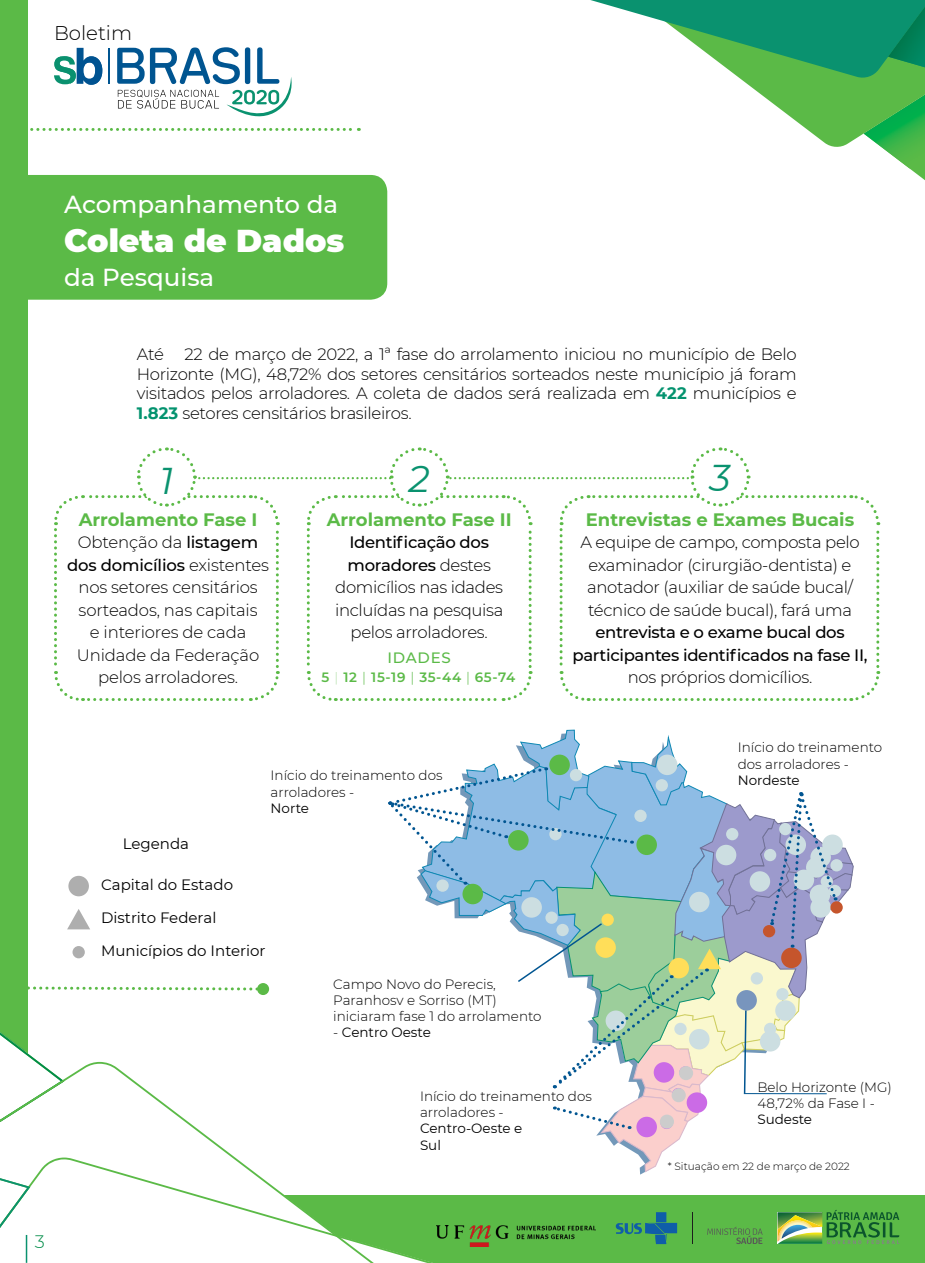
<style>
.page{position:relative;width:925px;height:1263px;background:#fff}
.page>*{position:absolute;margin:0;border:0;box-sizing:border-box;transform-origin:0 0}
.t1{font:italic 37.2px "Montserrat";color:#0a926f}
.t2{font:900 31.65px "Montserrat";color:#fff}
.t3{font:500 24.6px "Montserrat";color:#fff}
.t4{font:300 19.8px "Montserrat";color:#000}
.t5{font:700 18px "Montserrat";color:#5bba47}
.t6{font:300 18px "Montserrat";color:#008c48}
.t7{font:300 16.5px/22.5px "Montserrat";letter-spacing:-.02em;color:#000;text-align:center}
.t8{font:500 16.5px/22.5px "Montserrat";letter-spacing:-.02em;color:#000;text-align:center}
.t9{font:15px "Montserrat";color:#000}
.t10{font:500 15px "Montserrat";letter-spacing:.05em;color:#5bba47}
.t11{font:300 13.5px/16.2px "Montserrat";color:#000}
.t12{font:13.5px/16.2px "Montserrat";color:#000}
.t13{font:600 13.5px "Montserrat";letter-spacing:.05em;color:#5bba47}
.t14{font:300 10.5px "Montserrat";color:#000}
.s1{font-weight:700;color:#04936f}
.s2{font-weight:500}
.s3{font-weight:100}
.s4{font-weight:300}
</style>
<div class="page">
<svg style="left:590px;top:0;width:335px;height:180px"></svg>
<img style="left:888px;top:1px;width:37px;height:72px">
<svg style="left:27px;top:47px;width:332px;height:84px"></svg>
<div style="left:5px;top:175px;width:382px;height:125px;background:#5bba47;border-radius:17px"></div>
<div style="left:0;top:0;width:27px;height:1263px;background:#5bba47"></div>
<svg style="left:54px;top:447px;width:827px;height:254px"></svg>
<div style="left:244px;top:1195px;width:681px;height:68px;background:#5bba47"></div>
<svg style="left:616px;top:1212px;width:61px;height:32px"></svg>
<svg style="left:707px;top:1227px;width:55px;height:17px"></svg>
<svg style="left:777px;top:1210px;width:122px;height:34px"></svg>
<hr style="left:692px;top:1212px;width:1px;height:32px;background:#1d1e1d">
<img style="left:456px;top:1225px;width:140px;height:21px">
<svg style="left:0;top:1032px;width:39px;height:30px"></svg>
<svg style="left:0;top:1062px;width:235px;height:95px"></svg>
<svg style="left:0;top:1157px;width:447px;height:106px"></svg>
<svg style="left:0;top:1178px;width:30px;height:50px"></svg>
<svg style="left:27px;top:984px;width:231px;height:8px"></svg>
<div style="left:257px;top:983px;width:12px;height:12px;background:#5bba47;border-radius:50%"></div>
<div style="left:68px;top:876px;width:21px;height:20px;background:#aeaeae;border-radius:50%"></div>
<div style="left:72px;top:946px;width:13px;height:12px;background:#aeaeae;border-radius:50%"></div>
<svg style="left:67px;top:909px;width:23px;height:20px"></svg>
<svg style="left:388px;top:730px;width:465px;height:442px"></svg>
<div style="left:809px;top:884px;width:21px;height:21px;background:#ccdee1;border-radius:50%"></div>
<svg style="left:26px;top:1235px;width:1px;height:28px"></svg>
<div style="left:679px;top:1066px;width:14px;height:14px;background:#ccc;border-radius:50%"></div>
<div style="left:671px;top:1088px;width:15px;height:14px;background:#ccc;border-radius:50%"></div>
<div style="left:660px;top:1114px;width:14px;height:15px;background:#ccc;border-radius:50%"></div>
<p class="t4" style="left:54px;top:20px;width:80px">Boletim</p>
<h3 class="t3" style="left:64px;top:187px;width:275px">Acompanhamento da</h3>
<h2 class="t2" style="left:64px;top:217px;width:282px">Coleta de Dados</h2>
<h3 class="t3" style="left:64px;top:260px;width:152px">da Pesquisa</h3>
<p class="t7" style="left:137px;top:344px;width:661px;line-height:19.6px;text-align:justify">Até a 22 de março de 2022, a 1ª fase do arrolamento iniciou no município de Belo Horizonte (MG), 48,72% dos setores censitários sorteados neste município já foram visitados pelos arroladores. A coleta de dados será realizada em <span class="s1">422</span> municípios e <span class="s1">1.823</span> setores censitários brasileiros.</p>
<h1 class="t1" style="left:160px;top:455px;width:15px">1</h1>
<h1 class="t1" style="left:409px;top:453px;width:23px">2</h1>
<h1 class="t1" style="left:709px;top:452px;width:23px">3</h1>
<p class="t5" style="left:79px;top:506px;width:180px">Arrolamento Fase I</p>
<p class="t7" style="left:67px;top:531px;width:203px">Obtenção da <span class="s2">listagem dos domicílios</span> existentes nos setores censitários sorteados, nas capitais<br>e interiores de cada<br>Unidade da Federação pelos arroladores.</p>
<p class="t5" style="left:327px;top:506px;width:186px">Arrolamento Fase II</p>
<p class="t7" style="left:335px;top:531px;width:170px"><span class="s2">Identificação dos moradores</span> destes domicílios nas idades incluídas na pesquisa pelos arroladores.</p>
<p class="t10" style="left:387px;top:647px;width:65px">IDADES</p>
<p class="t13" style="left:321px;top:668px;width:195px">5 <span class="s3">|</span> 12 <span class="s4">|</span> 15-19 <span class="s4">|</span> 35-44 <span class="s4">|</span> 65-74</p>
<p class="t11" style="left:271px;top:767px;width:173px">Início do treinamento dos arroladores -</p>
<p class="t12" style="left:271px;top:799px;width:40px">Norte</p>
<p class="t9" style="left:123px;top:833px;width:68px">Legenda</p>
<p class="t9" style="left:101px;top:875px;width:133px">Capital do Estado</p>
<p class="t9" style="left:101px;top:908px;width:117px">Distrito Federal</p>
<p class="t9" style="left:101px;top:941px;width:166px">Municípios do Interior</p>
<p class="t11" style="left:333px;top:975px;width:210px">Campo Novo do Perecis,<br>Paranhosv e Sorriso (MT) iniciaram fase 1 do arrolamento</p>
<p class="t12" style="left:333px;top:1024px;width:99px"><span class="s4">-</span> Centro Oeste</p>
<p class="t5" style="left:586px;top:506px;width:270px">Entrevistas e Exames Bucais</p>
<p class="t7" style="left:580px;top:531px;width:281px">A equipe de campo, composta pelo examinador (cirurgião-dentista) e anotador (auxiliar de saúde bucal/ técnico de saúde bucal), fará uma</p>
<p class="t8" style="left:572px;top:620px;width:296px">entrevista e o exame bucal dos participantes identificados na fase II,</p>
<p class="t7" style="left:628px;top:666px;width:186px">nos próprios domicílios.</p>
<p class="t11" style="left:738px;top:739px;width:146px">Início do treinamento dos arroladores -</p>
<p class="t12" style="left:738px;top:771px;width:63px">Nordeste</p>
<p class="t11" style="left:420px;top:1088px;width:173px">Início do treinamento dos arroladores -</p>
<p class="t12" style="left:420px;top:1120px;width:104px">Centro-Oeste e<br>Sul</p>
<p class="t11" style="left:757px;top:1078px;width:136px">Belo Horizonte (MG)<br>48,72% da Fase I -</p>
<p class="t12" style="left:757px;top:1111px;width:56px">Sudeste</p>
<p class="t14" style="left:668px;top:1159px;width:183px">* Situação em 22 de março de 2022</p>
<p class="t6" style="left:35px;top:1229px;width:12px">3</p>
</div>
